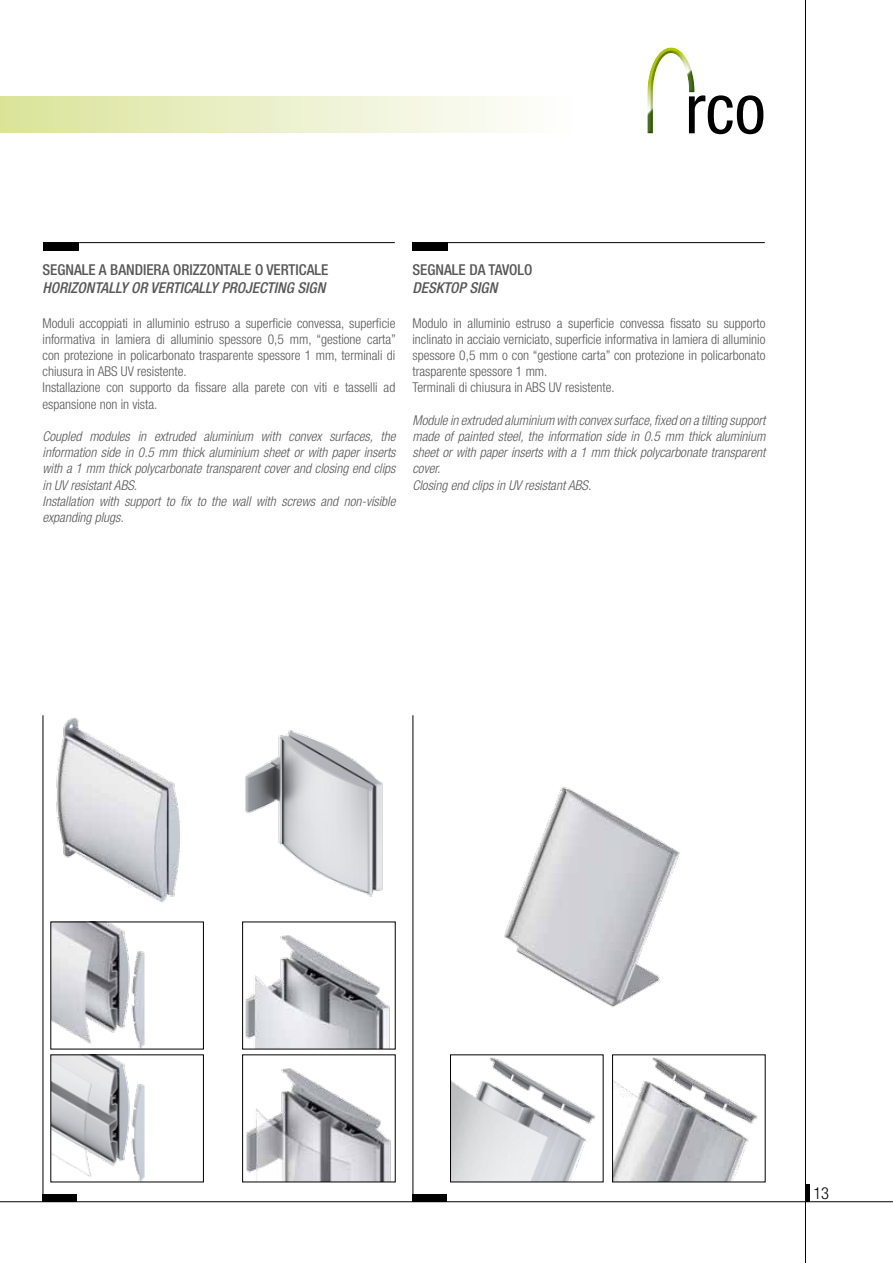
<style>
.page{position:relative;width:893px;height:1263px;background:#fff}
.page>*{position:absolute;margin:0;border:0;box-sizing:border-box;transform-origin:0 0}
.t1{font:condensed 68.85px "Helvetica Neue";color:#000}
.t2{font:300 condensed 16.5px "Helvetica Neue";color:#000}
.t3{font:500 condensed 15px "Helvetica Neue";color:#58585a}
.t4{font:italic 500 condensed 15px "Helvetica Neue";color:#58585a}
.t5{font:300 condensed 13.5px/16.2px "Helvetica Neue";color:#58585a}
.t6{font:italic 300 condensed 13.5px/16.2px "Helvetica Neue";color:#58585a}
</style>
<div class="page">
<hr style="left:0;top:1201px;width:893px;height:1px;background:#000">
<hr style="left:806px;top:1184px;width:3px;height:17px;background:#000">
<hr style="left:805px;top:0;width:1px;height:1263px;background:#000">
<svg style="left:663px;top:47px;width:16px;height:3px"></svg>
<svg style="left:647px;top:50px;width:48px;height:84px"></svg>
<div style="left:0;top:96px;width:572px;height:37px;background:linear-gradient(to right,#dbe49a,#fefeff)"></div>
<img style="left:56px;top:717px;width:124px;height:186px">
<img style="left:245px;top:730px;width:138px;height:167px">
<hr style="left:43px;top:242px;width:352px;height:1px;background:#000">
<hr style="left:413px;top:242px;width:352px;height:1px;background:#000">
<div style="left:43px;top:242px;width:35px;height:8px;background:#000"></div>
<div style="left:413px;top:242px;width:35px;height:8px;background:#000"></div>
<div style="left:43px;top:1194px;width:34px;height:7px;background:#000"></div>
<div style="left:413px;top:1194px;width:34px;height:7px;background:#000"></div>
<hr style="left:43px;top:715px;width:1px;height:487px;background:#000">
<hr style="left:413px;top:715px;width:1px;height:487px;background:#000">
<img style="left:614px;top:1057px;width:143px;height:123px">
<img style="left:245px;top:935px;width:145px;height:112px">
<img style="left:246px;top:1068px;width:145px;height:112px">
<img style="left:452px;top:1057px;width:144px;height:123px">
<img style="left:53px;top:924px;width:92px;height:123px">
<img style="left:53px;top:1056px;width:92px;height:124px">
<img style="left:504px;top:787px;width:176px;height:220px">
<h1 class="t1" style="left:685px;top:69px;width:82px">rco</h1>
<p class="t3" style="left:43px;top:261px;width:287px">SEGNALE A BANDIERA ORIZZONTALE O VERTICALE</p>
<p class="t4" style="left:43px;top:279px;width:284px">HORIZONTALLY OR VERTICALLY PROJECTING SIGN</p>
<p class="t5" style="left:43px;top:315px;width:355px">Moduli accoppiati in alluminio estruso a superficie convessa, superficie informativa in lamiera di alluminio spessore 0,5 mm, “gestione carta” con protezione in policarbonato trasparente spessore 1 mm, terminali di chiusura in ABS UV resistente.<br>Installazione con supporto da fissare alla parete con viti e tasselli ad espansione non in vista.</p>
<p class="t6" style="left:43px;top:428px;width:354px">Coupled modules in extruded aluminium with convex surfaces, the information side in 0.5 mm thick aluminium sheet or with paper inserts with a 1 mm thick polycarbonate transparent cover and closing end clips in UV resistant ABS.<br>Installation with support to fix to the wall with screws and non-visible expanding plugs.</p>
<p class="t3" style="left:412px;top:261px;width:122px">SEGNALE DA TAVOLO</p>
<p class="t4" style="left:412px;top:279px;width:86px">DESKTOP SIGN</p>
<p class="t5" style="left:412px;top:315px;width:354px">Modulo in alluminio estruso a superficie convessa fissato su supporto inclinato in acciaio verniciato, superficie informativa in lamiera di alluminio spessore 0,5 mm o con “gestione carta” con protezione in policarbonato trasparente spessore 1 mm.<br>Terminali di chiusura in ABS UV resistente.</p>
<p class="t6" style="left:412px;top:412px;width:354px">Module in extruded aluminium with convex surface, fixed on a tilting support made of painted steel, the information side in 0.5 mm thick aluminium sheet or with paper inserts with a 1 mm thick polycarbonate transparent cover.<br>Closing end clips in UV resistant ABS.</p>
<p class="t2" style="left:813px;top:1184px;width:17px">13</p>
</div>
